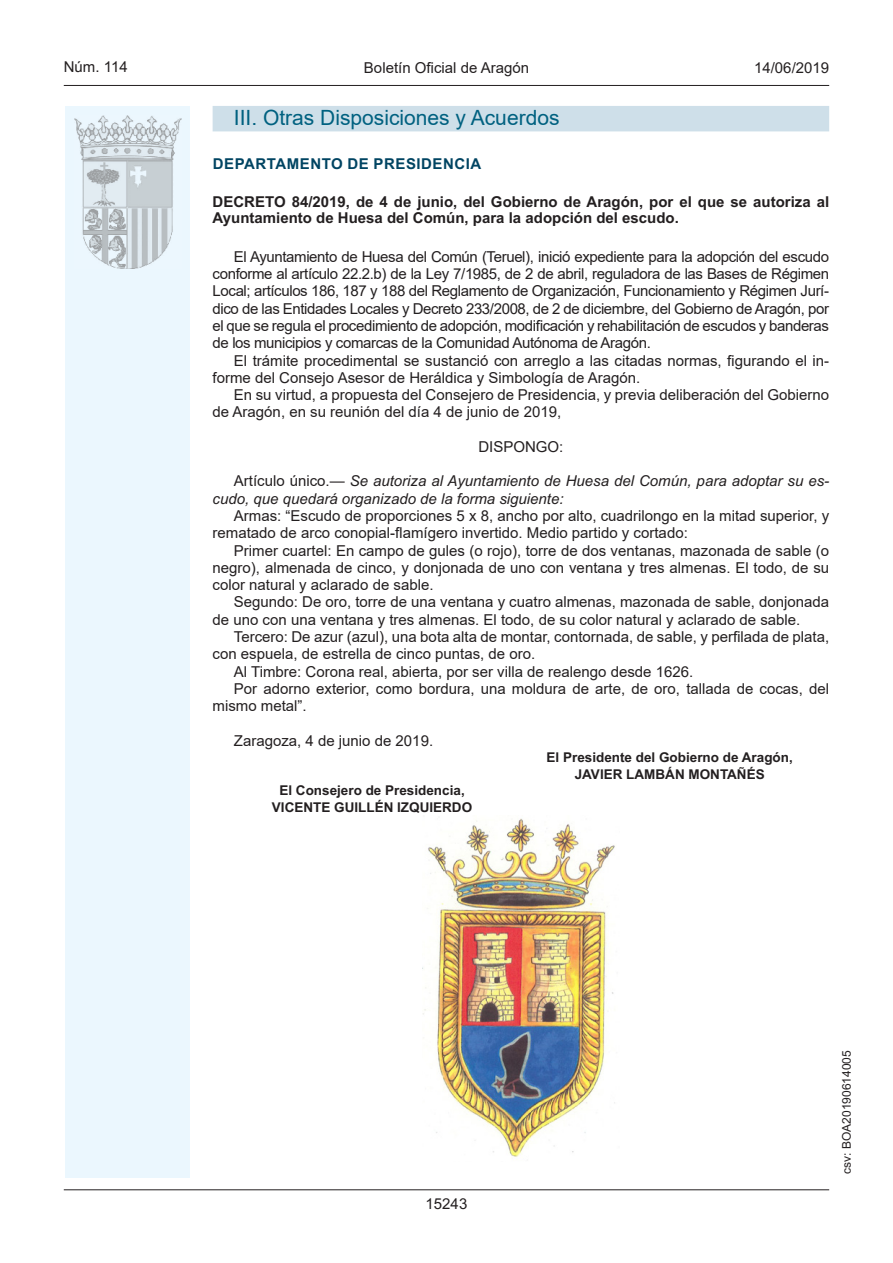
<style>
.page{position:relative;width:893px;height:1263px;background:#fff}
.page>*{position:absolute;margin:0;border:0;box-sizing:border-box;transform-origin:0 0}
.Titulo_sec{font:21px "Arial";color:#006180}
.inicio_de_parrafo{font:15px/17.2px "Arial";color:#231f20}
.Titulo_text{font:700 15px/16.5px "Arial";color:#231f20}
.inicio_de_parrafo-2{font:italic 15px/17.2px "Arial";color:#231f20}
.emisor_text{font:700 15px "Arial";letter-spacing:.035em;color:#004462}
.estilo_head-c{font:15px "Arial";color:#231f20}
.estilo_head-d{font:15px "Arial MT2";color:#231f20}
.center{font:15px "Arial";color:#231f20}
.estilo_head-i{font:15px "Arial MT2";color:#231f20}
.numero_pagina{font:15px "Arial MT2";color:#231f20}
.firma_der{font:700 13.5px "Arial";color:#231f20}
.firma_izq{font:700 13.5px "Arial";color:#231f20}
.estilo_head-i-2{font:12px "Arial MT2";color:#231f20}
.s1{font-style:normal}
</style>
<div class="page">
<div style="left:65px;top:106px;width:125px;height:1072px;background:#ebf7fe"></div>
<img style="left:75px;top:115px;width:106px;height:153px">
<hr style="left:64px;top:85px;width:765px;height:1px;background:#231f20">
<hr style="left:64px;top:1189px;width:765px;height:1px;background:#231f20">
<div style="left:213px;top:106px;width:616px;height:25px;background:#cedfe9"></div>
<img style="left:422px;top:818px;width:193px;height:339px">
<p class="estilo_head-i" style="left:64px;top:57px;width:65px">Núm. 114</p>
<p class="estilo_head-c" style="left:364px;top:57px;width:167px">Boletín Oficial de Aragón</p>
<p class="estilo_head-d" style="left:754px;top:57px;width:77px">14/06/2019</p>
<p class="Titulo_sec" style="left:234px;top:103px;width:327px">III. Otras Disposiciones y Acuerdos</p>
<p class="emisor_text" style="left:213px;top:153px;width:270px">DEPARTAMENTO DE PRESIDENCIA</p>
<p class="Titulo_text" style="left:213px;top:194px;width:618px">DECRETO 84/2019, de 4 de junio, del Gobierno de Aragón, por el que se autoriza al<br>Ayuntamiento de Huesa del Común, para la adopción del escudo.</p>
<p class="inicio_de_parrafo" style="left:213px;top:248px;width:618px;text-align:justify;text-indent:21px">El Ayuntamiento de Huesa del Común (Teruel), inició expediente para la adopción del escudo conforme al artículo 22.2.b) de la Ley 7/1985, de 2 de abril, reguladora de las Bases de Régimen Local; artículos 186, 187 y 188 del Reglamento de Organización, Funcionamiento y Régimen Jurí&shy;dico de las Entidades Locales y Decreto 233/2008, de 2 de diciembre, del Gobierno de Aragón, por el que se regula el procedimiento de adopción, modificación y rehabilitación de escudos y banderas de los municipios y comarcas de la Comunidad Autónoma de Aragón.</p>
<p class="inicio_de_parrafo" style="left:213px;top:351px;width:618px;text-indent:21px">El trámite procedimental se sustanció con arreglo a las citadas normas, figurando el in&shy;forme del Consejo Asesor de Heráldica y Simbología de Aragón.</p>
<p class="inicio_de_parrafo" style="left:213px;top:386px;width:618px;text-indent:21px">En su virtud, a propuesta del Consejero de Presidencia, y previa deliberación del Gobierno de Aragón, en su reunión del día 4 de junio de 2019,</p>
<p class="center" style="left:478px;top:436px;width:87px">DISPONGO:</p>
<p class="inicio_de_parrafo-2" style="left:213px;top:473px;width:618px;text-indent:21px"><span class="s1">Artículo único.—</span> Se autoriza al Ayuntamiento de Huesa del Común, para adoptar su es&shy;cudo, que quedará organizado de la forma siguiente:</p>
<p class="inicio_de_parrafo" style="left:213px;top:507px;width:618px;text-indent:21px">Armas: “Escudo de proporciones 5 x 8, ancho por alto, cuadrilongo en la mitad superior, y rematado de arco conopial-flamígero invertido. Medio partido y cortado:</p>
<p class="inicio_de_parrafo" style="left:213px;top:542px;width:618px;text-align:justify;text-indent:21px">Primer cuartel: En campo de gules (o rojo), torre de dos ventanas, mazonada de sable (o negro), almenada de cinco, y donjonada de uno con ventana y tres almenas. El todo, de su color natural y aclarado de sable.</p>
<p class="inicio_de_parrafo" style="left:213px;top:593px;width:618px;text-indent:21px">Segundo: De oro, torre de una ventana y cuatro almenas, mazonada de sable, donjonada de uno con una ventana y tres almenas. El todo, de su color natural y aclarado de sable.</p>
<p class="inicio_de_parrafo" style="left:213px;top:628px;width:618px;text-indent:21px">Tercero: De azur (azul), una bota alta de montar, contornada, de sable, y perfilada de plata, con espuela, de estrella de cinco puntas, de oro.</p>
<p class="inicio_de_parrafo" style="left:234px;top:662px;width:461px">Al Timbre: Corona real, abierta, por ser villa de realengo desde 1626.</p>
<p class="inicio_de_parrafo" style="left:213px;top:680px;width:618px;text-indent:21px">Por adorno exterior, como bordura, una moldura de arte, de oro, tallada de cocas, del mismo metal”.</p>
<p class="inicio_de_parrafo" style="left:234px;top:732px;width:201px">Zaragoza, 4 de junio de 2019.</p>
<p class="firma_der" style="left:547px;top:748px;width:248px">El Presidente del Gobierno de Aragón,</p>
<p class="firma_der" style="left:575px;top:764px;width:191px">JAVIER LAMBÁN MONTAÑÉS</p>
<p class="firma_izq" style="left:279px;top:781px;width:187px">El Consejero de Presidencia,</p>
<p class="firma_izq" style="left:272px;top:797px;width:202px">VICENTE GUILLÉN IZQUIERDO</p>
<p class="numero_pagina" style="left:426px;top:1193px;width:43px">15243</p>
<p class="estilo_head-i-2" style="left:838px;top:1174px;width:125px;rotate:-90deg">csv: BOA20190614005</p>
</div>
